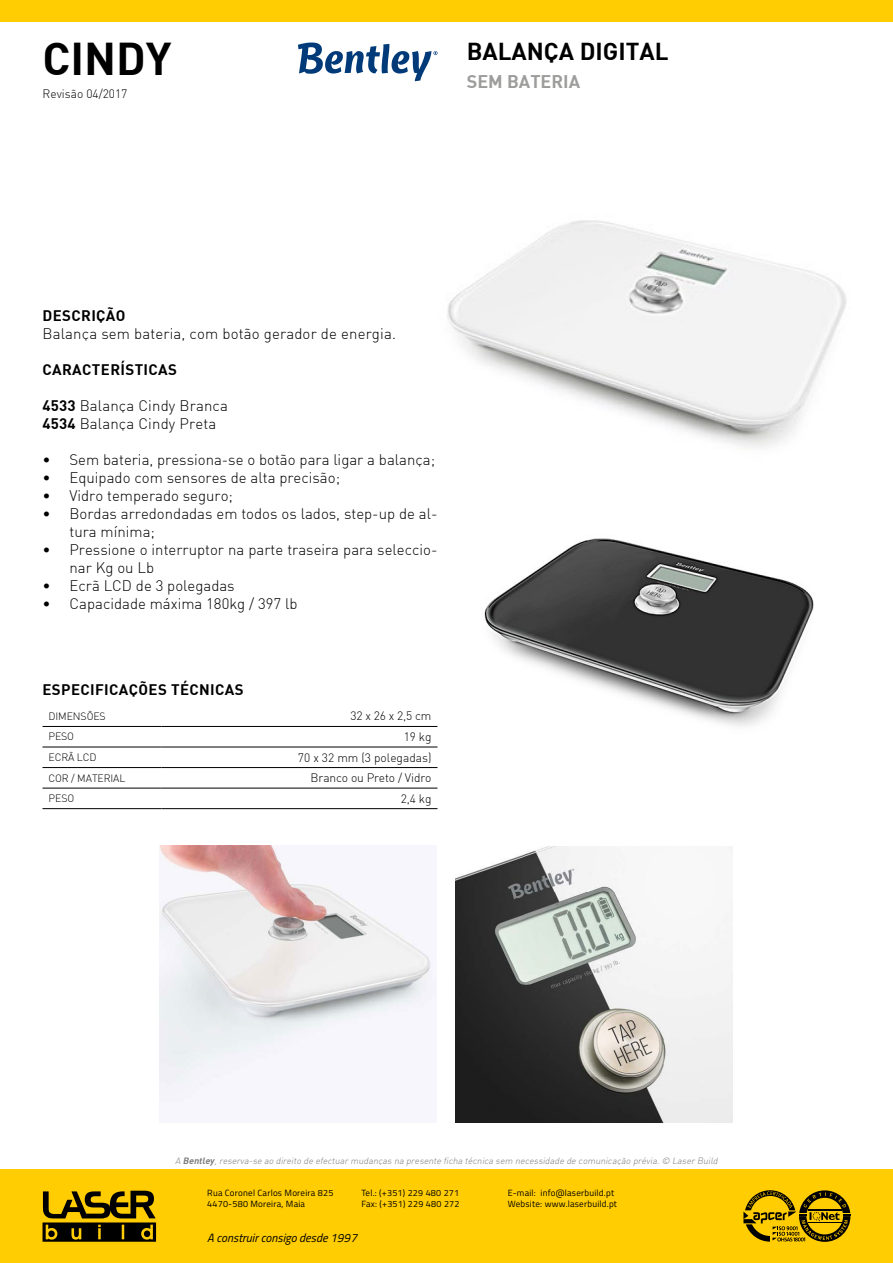
<style>
.page{position:relative;width:893px;height:1263px;background:#fff}
.page>*{position:absolute;margin:0;border:0;box-sizing:border-box;transform-origin:0 0}
.t1{font:700 45px "DI Nbek";color:#000}
.t2{font:700 24px "DI Nbek";color:#000}
.t3{font:700 18px "DI Nbek";color:#9d9d9c}
.t4{font:300 15px/18px "DI Nbek";color:#000}
.t5{font:700 15px "DI Nbek";letter-spacing:.025em;color:#000}
.t6{font:300 12px "DI Nbek";color:#000}
.t7{font:italic 12px "Titillium";color:#000}
.t8{font:300 10.5px "DI Nbek";letter-spacing:-.01em;color:#000}
.t9{font:9px/10.8px "Titillium";letter-spacing:.025em;color:#000}
.t10{font:italic 300 9px "DI Nbek";color:#7c7b7b}
.s1{font-weight:700}
</style>
<div class="page">
<div style="left:0;top:0;width:893px;height:21px;background:#ffcd02"></div>
<div style="left:0;top:1169px;width:893px;height:94px;background:#ffcd02"></div>
<svg style="left:43px;top:1191px;width:113px;height:51px"></svg>
<svg style="left:743px;top:1190px;width:107px;height:52px"></svg>
<svg style="left:298px;top:43px;width:139px;height:38px"></svg>
<hr style="left:43px;top:726px;width:119px;height:1px;background:#000">
<hr style="left:162px;top:726px;width:275px;height:1px;background:#000">
<hr style="left:43px;top:747px;width:119px;height:1px;background:#000">
<hr style="left:162px;top:747px;width:275px;height:1px;background:#000">
<hr style="left:43px;top:767px;width:119px;height:1px;background:#000">
<hr style="left:162px;top:767px;width:275px;height:1px;background:#000">
<hr style="left:43px;top:788px;width:119px;height:1px;background:#000">
<hr style="left:162px;top:788px;width:275px;height:1px;background:#000">
<hr style="left:43px;top:808px;width:119px;height:1px;background:#000">
<hr style="left:162px;top:808px;width:275px;height:1px;background:#000">
<img style="left:447px;top:220px;width:400px;height:228px">
<img style="left:160px;top:846px;width:276px;height:256px">
<img style="left:455px;top:846px;width:277px;height:276px">
<img style="left:484px;top:538px;width:330px;height:189px">
<h1 class="t1" style="left:43px;top:29px;width:131px">CINDY</h1>
<h2 class="t2" style="left:467px;top:35px;width:203px">BALANÇA DIGITAL</h2>
<p class="t3" style="left:467px;top:70px;width:115px">SEM BATERIA</p>
<p class="t6" style="left:43px;top:86px;width:86px">Revisão 04/2017</p>
<p class="t5" style="left:43px;top:306px;width:85px">DESCRIÇÃO</p>
<p class="t4" style="left:43px;top:325px;width:355px">Balança sem bateria, com botão gerador de energia.</p>
<p class="t5" style="left:43px;top:360px;width:136px">CARACTERÍSTICAS</p>
<p class="t4" style="left:43px;top:397px;width:187px"><span class="s1">4533</span> Balança Cindy Branca<br><span class="s1">4534</span> Balança Cindy Preta</p>
<p class="t4" style="left:43px;top:451px;width:394px">• Sem bateria, pressiona-se o botão para ligar a balança;</p>
<p class="t4" style="left:43px;top:469px;width:299px">• Equipado com sensores de alta precisão;</p>
<p class="t4" style="left:43px;top:487px;width:192px">• Vidro temperado seguro;</p>
<p class="t4" style="left:70px;top:505px;width:369px;text-indent:-27px">• Bordas arredondadas em todos os lados, step-up de al&shy;tura mínima;</p>
<p class="t4" style="left:70px;top:541px;width:369px;text-indent:-27px">• Pressione o interruptor na parte traseira para seleccio&shy;nar Kg ou Lb</p>
<p class="t4" style="left:43px;top:577px;width:194px">• Ecrã LCD de 3 polegadas</p>
<p class="t4" style="left:43px;top:595px;width:256px">• Capacidade máxima 180kg / 397 lb</p>
<p class="t5" style="left:43px;top:680px;width:203px">ESPECIFICAÇÕES TÉCNICAS</p>
<p class="t8" style="left:49px;top:710px;width:59px">DIMENSÕES</p>
<p class="t6" style="left:350px;top:709px;width:83px">32 x 26 x 2,5 cm</p>
<p class="t8" style="left:49px;top:730px;width:27px">PESO</p>
<p class="t6" style="left:404px;top:729px;width:29px">19 kg</p>
<p class="t8" style="left:49px;top:751px;width:50px">ECRÃ LCD</p>
<p class="t6" style="left:298px;top:750px;width:135px">70 x 32 mm (3 polegadas)</p>
<p class="t8" style="left:49px;top:771px;width:78px">COR / MATERIAL</p>
<p class="t6" style="left:311px;top:770px;width:122px">Branco ou Preto / Vidro</p>
<p class="t8" style="left:49px;top:792px;width:27px">PESO</p>
<p class="t6" style="left:401px;top:791px;width:32px">2,4 kg</p>
<p class="t10" style="left:175px;top:1155px;width:546px">A <span class="s1">Bentley</span>,reserva-se ao direito de efectuar mudanças na presente ficha técnica sem necessidade de comunicação prévia.© Laser Build</p>
<p class="t9" style="left:207px;top:1187px;width:128px">Rua Coronel Carlos Moreira 825<br>4470-580 Moreira, Maia</p>
<p class="t9" style="left:361px;top:1187px;width:100px">Tel.: (+351) 229 480 271<br>Fax: (+351) 229 480 272</p>
<p class="t9" style="left:508px;top:1187px;width:111px">E-mail: info@laserbuild.pt<br>Website: www.laserbuild.pt</p>
<p class="t7" style="left:207px;top:1229px;width:151px">A construir consigo desde 1997</p>
</div>
